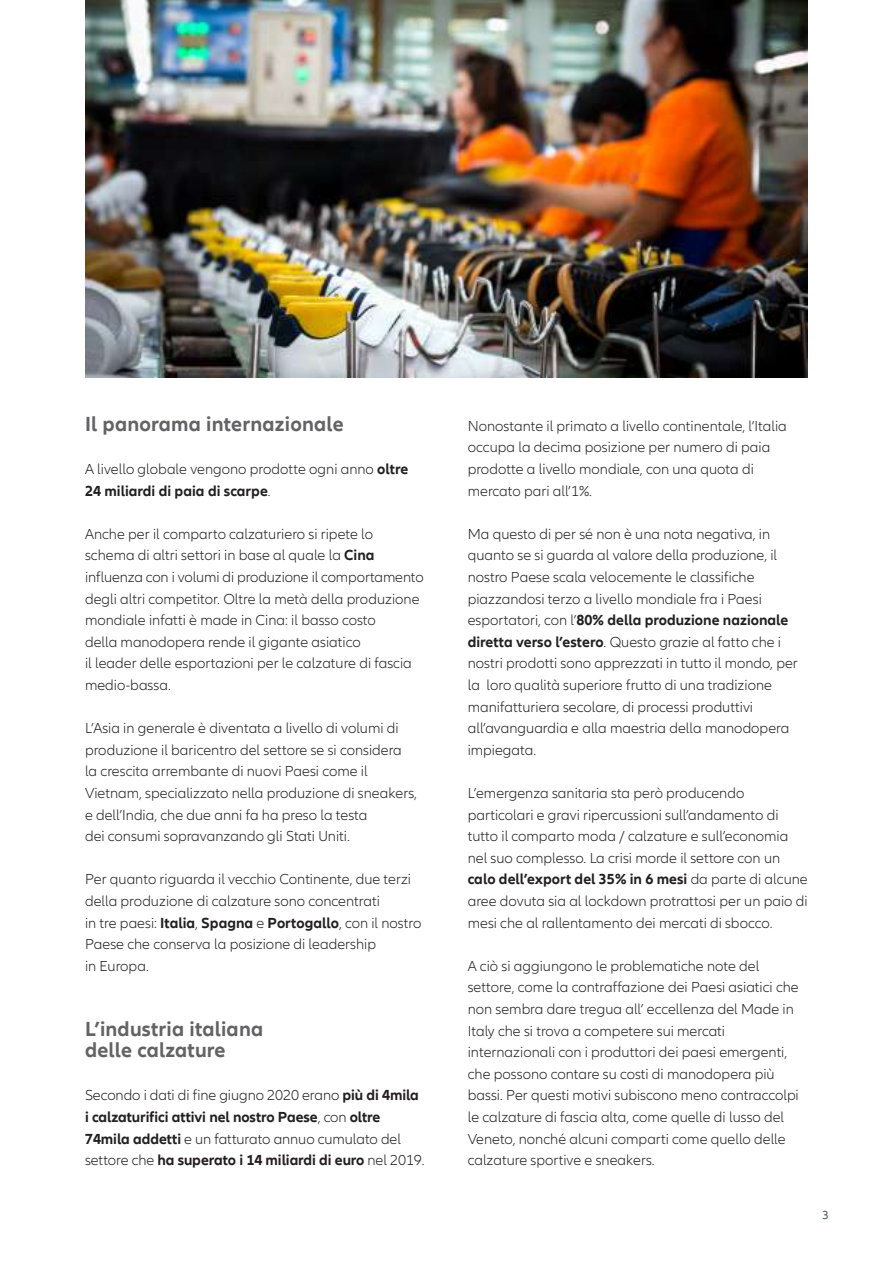
<style>
.page{position:relative;width:893px;height:1263px;background:#fff}
.page>*{position:absolute;margin:0;border:0;box-sizing:border-box;transform-origin:0 0}
.t1{font:700 21px/21.6px "Allianz Neo";letter-spacing:.01em;color:#636366}
.t2{font:300 15px/21.6px "Allianz Neo";color:#231f20}
.t3{font:700 15px/21.6px "Allianz Neo";letter-spacing:-.005em;color:#231f20}
.t4{font:12px "Allianz Neo";color:#465a64}
.s1{font-weight:700}
.s2{font-weight:300}
</style>
<div class="page">
<img style="left:85px;top:0;width:723px;height:377px">
<h1 class="t1" style="left:85px;top:413px;width:260px">Il panorama internazionale</h1>
<p class="t2" style="left:85px;top:459px;width:325px">A livello globale vengono prodotte ogni anno <span class="s1">oltre<br>24 miliardi di paia di scarpe</span>.</p>
<p class="t2" style="left:85px;top:524px;width:340px">Anche per il comparto calzaturiero si ripete lo schema di altri settori in base al quale la <span class="s1">Cina </span>influenza con i volumi di produzione il comportamento degli altri competitor. Oltre la metà della produzione mondiale infatti è made in Cina: il basso costo<br>della manodopera rende il gigante asiatico<br>il leader delle esportazioni per le calzature di fascia medio-bassa.</p>
<p class="t2" style="left:85px;top:718px;width:333px">L’Asia in generale è diventata a livello di volumi di produzione il baricentro del settore se si considera la crescita arrembante di nuovi Paesi come il Vietnam, specializzato nella produzione di sneakers, e dell’India, che due anni fa ha preso la testa<br>dei consumi sopravanzando gli Stati Uniti.</p>
<p class="t2" style="left:85px;top:870px;width:338px">Per quanto riguarda il vecchio Continente, due terzi della produzione di calzature sono concentrati<br>in tre paesi: <span class="s1">Italia</span>, <span class="s1">Spagna</span> e <span class="s1">Portogallo</span>, con il nostro Paese che conserva la posizione di leadership<br>in Europa.</p>
<h1 class="t1" style="left:85px;top:1018px;width:180px">L’industria italiana delle calzature</h1>
<p class="t3" style="left:85px;top:1085px;width:341px"><span class="s2">Secondo i dati di fine giugno 2020 erano</span> più di 4mila i calzaturifici attivi nel nostro Paese<span class="s2">, con</span> oltre 74mila addetti <span class="s2">e un fatturato annuo cumulato del settore che</span> ha superato i 14 miliardi di euro <span class="s2">nel 2019.</span></p>
<p class="t2" style="left:468px;top:416px;width:321px">Nonostante il primato a livello continentale, l’Italia occupa la decima posizione per numero di paia prodotte a livello mondiale, con una quota di mercato pari all’1%.</p>
<p class="t2" style="left:468px;top:524px;width:332px">Ma questo di per sé non è una nota negativa, in quanto se si guarda al valore della produzione, il nostro Paese scala velocemente le classifiche piazzandosi terzo a livello mondiale fra i Paesi esportatori, con l’<span class="s1">80% della produzione nazionale diretta verso l’estero</span>. Questo grazie al fatto che i nostri prodotti sono apprezzati in tutto il mondo, per la loro qualità superiore frutto di una tradizione manifatturiera secolare, di processi produttivi all’avanguardia e alla maestria della manodopera impiegata.</p>
<p class="t2" style="left:468px;top:783px;width:341px">L’emergenza sanitaria sta però producendo particolari e gravi ripercussioni sull’andamento di tutto il comparto moda / calzature e sull’economia nel suo complesso. La crisi morde il settore con un <span class="s1">calo dell’export del 35% in 6 mesi</span> da parte di alcune aree dovuta sia al lockdown protrattosi per un paio di mesi che al rallentamento dei mercati di sbocco.</p>
<p class="t2" style="left:468px;top:956px;width:333px">A ciò si aggiungono le problematiche note del settore, come la contraffazione dei Paesi asiatici che non sembra dare tregua all’ eccellenza del Made in Italy che si trova a competere sui mercati internazionali con i produttori dei paesi emergenti, che possono contare su costi di manodopera più bassi. Per questi motivi subiscono meno contraccolpi le calzature di fascia alta, come quelle di lusso del Veneto, nonché alcuni comparti come quello delle calzature sportive e sneakers.</p>
<p class="t4" style="left:823px;top:1207px;width:8px">3</p>
</div>
